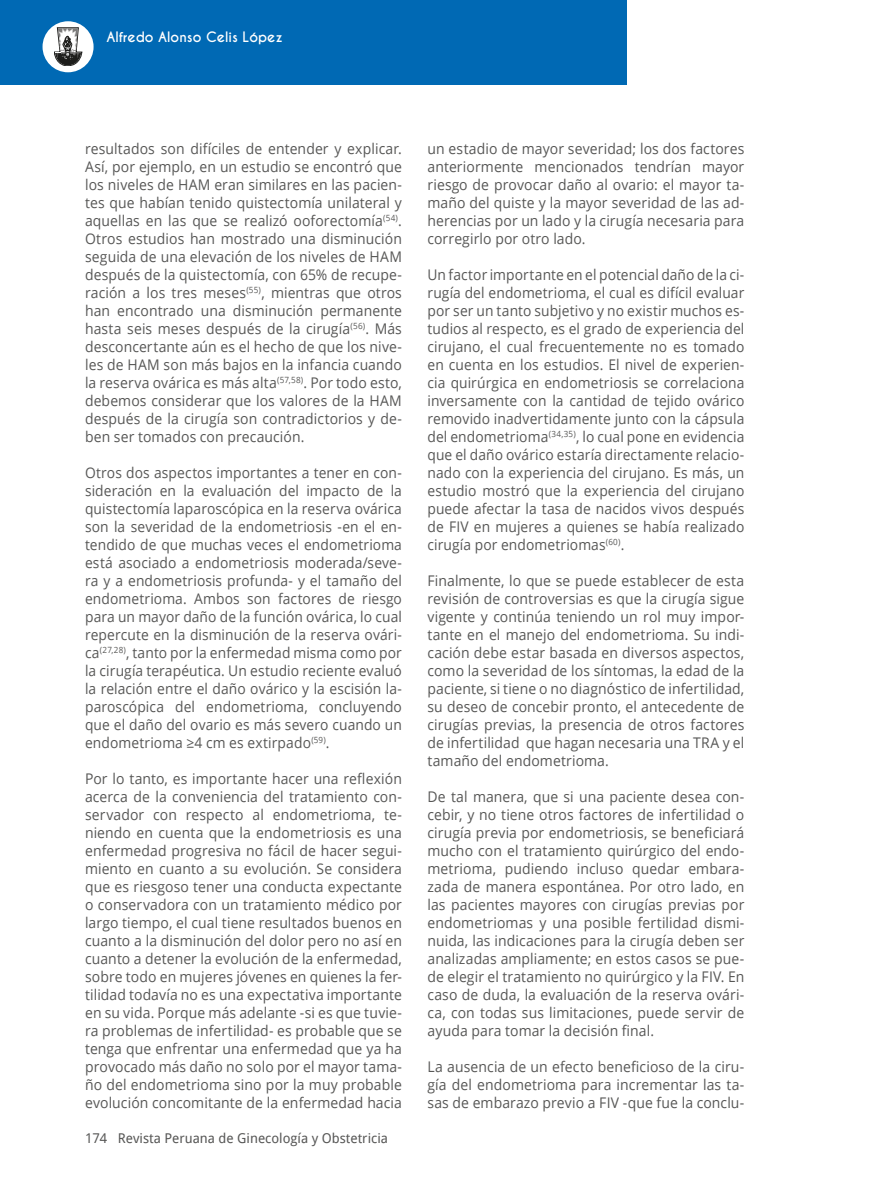
<style>
.page{position:relative;width:872px;height:1191px;background:#fff}
.page>*{position:absolute;margin:0;border:0;box-sizing:border-box;transform-origin:0 0}
.t1{font:14.7px/18px "Open Sans";letter-spacing:.005em;color:#575756;text-align:justify;scale:.95 1}
.t2{font:14.7px/18px "Open Sans";letter-spacing:.005em;color:#575756;text-align:justify;scale:.94 1}
.t3{font:13.5px "Droid Sans";color:#575756}
.t4{font:700 13.5px "Caviar Dreams";color:#fff}
</style>
<div class="page">
<div style="left:0;top:0;width:626px;height:85px;background:#0069b4"></div>
<div style="left:43px;top:21px;width:51px;height:51px;background:#fff;border-radius:50%"></div>
<svg style="left:54px;top:28px;width:28px;height:38px"></svg>
<p class="t4" style="left:106px;top:29px;width:178px">Alfredo Alonso Celis López</p>
<p class="t1" style="left:85px;top:139px;width:335px">resultados son difíciles de entender y explicar.<br>Así, por ejemplo, en un estudio se encontró que los niveles de HAM eran similares en las pacien&shy;tes que habían tenido quistectomía unilateral y aquellas en las que se realizó ooforectomía<sup>(54)</sup>.<br>Otros estudios han mostrado una disminución seguida de una elevación de los niveles de HAM después de la quistectomía, con 65% de recupe&shy;ración a los tres meses<sup>(55)</sup>, mientras que otros han encontrado una disminución permanente hasta seis meses después de la cirugía<sup>(56)</sup>. Más desconcertante aún es el hecho de que los nive&shy;les de HAM son más bajos en la infancia cuando la reserva ovárica es más alta<sup>(57,58)</sup>. Por todo esto, debemos considerar que los valores de la HAM después de la cirugía son contradictorios y de&shy;ben ser tomados con precaución.</p>
<p class="t2" style="left:85px;top:463px;width:339px">Otros dos aspectos importantes a tener en con&shy;sideración en la evaluación del impacto de la quistectomía laparoscópica en la reserva ovárica son la severidad de la endometriosis -en el en&shy;tendido de que muchas veces el endometrioma está asociado a endometriosis moderada/seve&shy;ra y a endometriosis profunda- y el tamaño del endometrioma. Ambos son factores de riesgo para un mayor daño de la función ovárica, lo cual repercute en la disminución de la reserva ovári&shy;ca<sup>(27,28)</sup>, tanto por la enfermedad misma como por la cirugía terapéutica. Un estudio reciente evaluó la relación entre el daño ovárico y la escisión la&shy;paroscópica del endometrioma, concluyendo que el daño del ovario es más severo cuando un endometrioma ≥4 cm es extirpado<sup>(59)</sup>.</p>
<p class="t1" style="left:85px;top:769px;width:335px">Por lo tanto, es importante hacer una reflexión acerca de la conveniencia del tratamiento con&shy;servador con respecto al endometrioma, te&shy;niendo en cuenta que la endometriosis es una enfermedad progresiva no fácil de hacer segui&shy;miento en cuanto a su evolución. Se considera que es riesgoso tener una conducta expectante o conservadora con un tratamiento médico por largo tiempo, el cual tiene resultados buenos en cuanto a la disminución del dolor pero no así en cuanto a detener la evolución de la enfermedad, sobre todo en mujeres jóvenes en quienes la fer&shy;tilidad todavía no es una expectativa importante en su vida. Porque más adelante -si es que tuvie&shy;ra problemas de infertilidad- es probable que se tenga que enfrentar una enfermedad que ya ha provocado más daño no solo por el mayor tama&shy;ño del endometrioma sino por la muy probable evolución concomitante de la enfermedad hacia</p>
<p class="t3" style="left:85px;top:1128px;width:304px">174 Revista Peruana de Ginecología y Obstetricia</p>
<p class="t1" style="left:427px;top:139px;width:335px">un estadio de mayor severidad; los dos factores anteriormente mencionados tendrían mayor riesgo de provocar daño al ovario: el mayor ta&shy;maño del quiste y la mayor severidad de las ad&shy;herencias por un lado y la cirugía necesaria para corregirlo por otro lado.</p>
<p class="t2" style="left:427px;top:265px;width:338px">Un factor importante en el potencial daño de la ci&shy;rugía del endometrioma, el cual es difícil evaluar por ser un tanto subjetivo y no existir muchos es&shy;tudios al respecto, es el grado de experiencia del cirujano, el cual frecuentemente no es tomado en cuenta en los estudios. El nivel de experien&shy;cia quirúrgica en endometriosis se correlaciona inversamente con la cantidad de tejido ovárico removido inadvertidamente junto con la cápsula del endometrioma<sup>(34,35)</sup>, lo cual pone en evidencia que el daño ovárico estaría directamente relacio&shy;nado con la experiencia del cirujano. Es más, un estudio mostró que la experiencia del cirujano puede afectar la tasa de nacidos vivos después de FIV en mujeres a quienes se había realizado cirugía por endometriomas<sup>(60)</sup>.</p>
<p class="t1" style="left:427px;top:571px;width:335px">Finalmente, lo que se puede establecer de esta revisión de controversias es que la cirugía sigue vigente y continúa teniendo un rol muy impor&shy;tante en el manejo del endometrioma. Su indi&shy;cación debe estar basada en diversos aspectos, como la severidad de los síntomas, la edad de la paciente, si tiene o no diagnóstico de infertilidad, su deseo de concebir pronto, el antecedente de cirugías previas, la presencia de otros factores de infertilidad que hagan necesaria una TRA y el tamaño del endometrioma.</p>
<p class="t1" style="left:427px;top:787px;width:335px">De tal manera, que si una paciente desea con&shy;cebir, y no tiene otros factores de infertilidad o cirugía previa por endometriosis, se beneficiará mucho con el tratamiento quirúrgico del endo&shy;metrioma, pudiendo incluso quedar embara&shy;zada de manera espontánea. Por otro lado, en las pacientes mayores con cirugías previas por endometriomas y una posible fertilidad dismi&shy;nuida, las indicaciones para la cirugía deben ser analizadas ampliamente; en estos casos se pue&shy;de elegir el tratamiento no quirúrgico y la FIV. En caso de duda, la evaluación de la reserva ovári&shy;ca, con todas sus limitaciones, puede servir de ayuda para tomar la decisión final.</p>
<p class="t1" style="left:427px;top:1057px;width:335px">La ausencia de un efecto beneficioso de la ciru&shy;gía del endometrioma para incrementar las ta&shy;sas de embarazo previo a FIV -que fue la conclu-</p>
</div>
